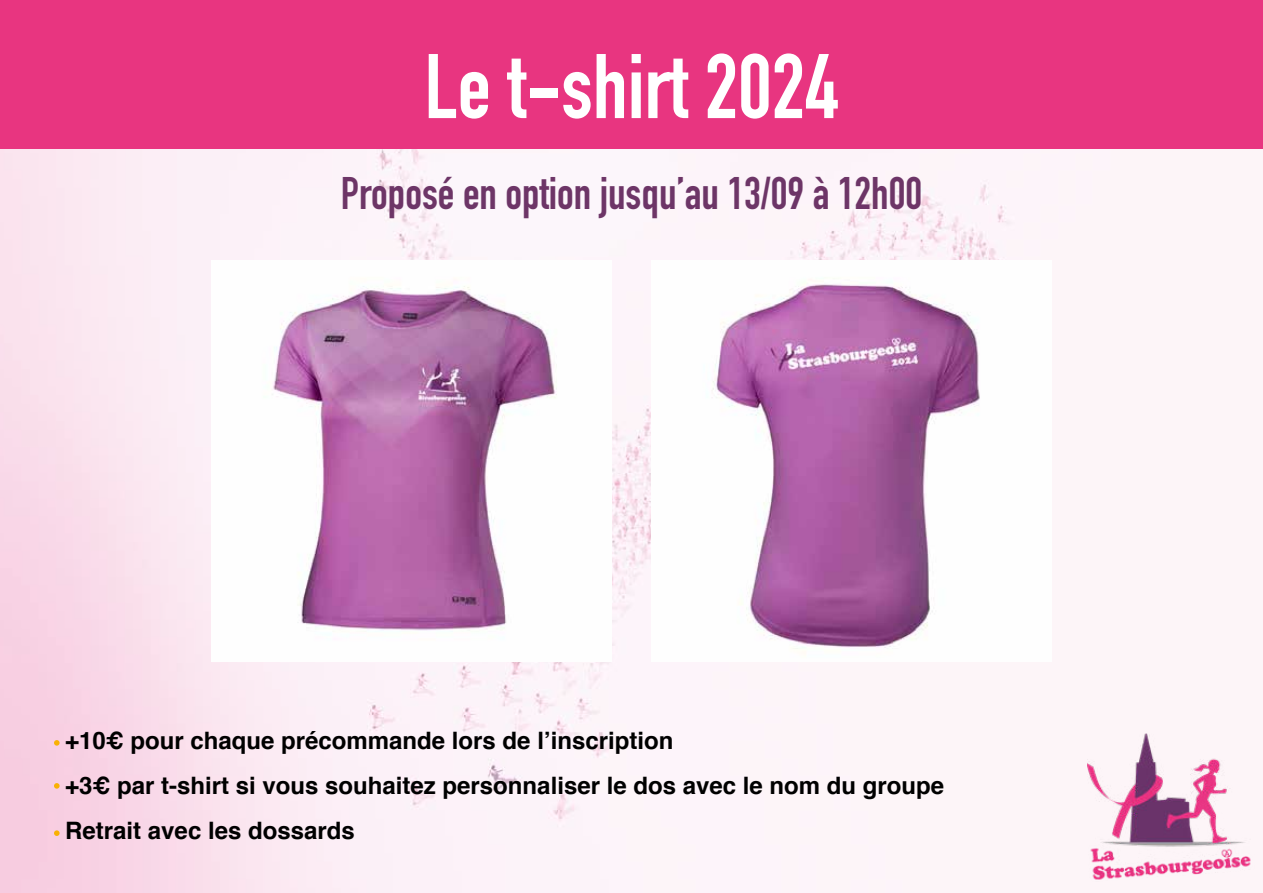
<style>
.page{position:relative;width:1263px;height:893px;background:#fff}
.page>*{position:absolute;margin:0;border:0;box-sizing:border-box;transform-origin:0 0}
.t1{font:700 90px "DIN Condensed";color:#fff}
.t2{font:700 45px "DIN Condensed";color:#6d3567}
.t3{font:700 24px/45px "Helvetica";color:#000}
</style>
<div class="page">
<img style="left:0;top:149px;width:1255px;height:744px">
<img style="left:1086px;top:733px;width:168px;height:149px">
<div style="left:0;top:0;width:1263px;height:149px;background:#e83580"></div>
<svg style="left:54px;top:740px;width:6px;height:6px"></svg>
<svg style="left:54px;top:783px;width:6px;height:6px"></svg>
<svg style="left:54px;top:830px;width:6px;height:6px"></svg>
<img style="left:651px;top:260px;width:400px;height:402px">
<img style="left:212px;top:260px;width:400px;height:402px">
<h1 class="t1" style="left:424px;top:53px;width:416px">Le t-shirt 2024</h1>
<h2 class="t2" style="left:341px;top:176px;width:583px">Proposé en option jusqu’au 13/09 à 12h00</h2>
<p class="t3" style="left:65px;top:719px;width:880px">+10€ pour chaque précommande lors de l’inscription<br>+3€ par t-shirt si vous souhaitez personnaliser le dos avec le nom du groupe<br>Retrait avec les dossards</p>
</div>
